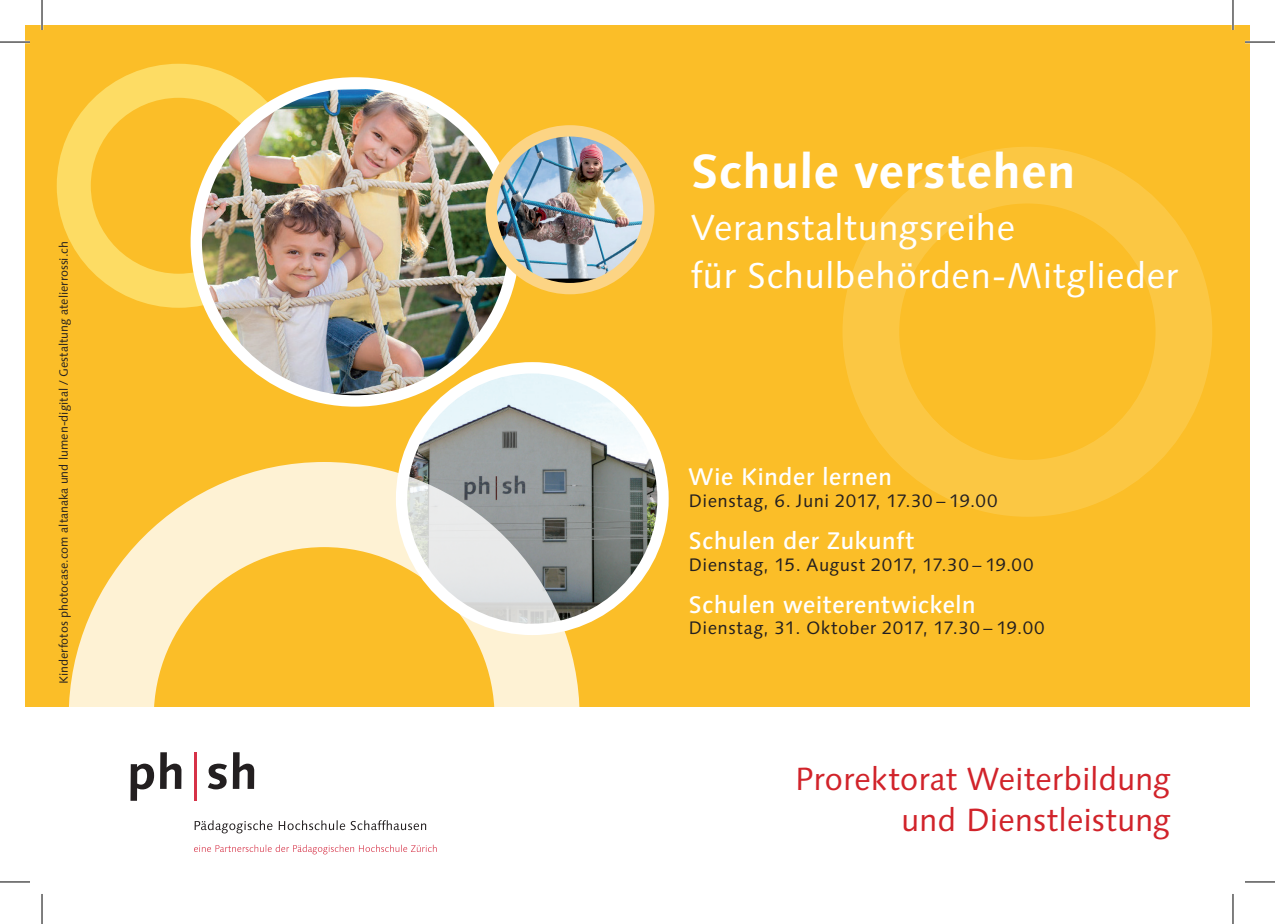
<style>
.page{position:relative;width:1275px;height:924px;background:#fff}
.page>*{position:absolute;margin:0;border:0;box-sizing:border-box;transform-origin:0 0}
.t1{font:700 48px "Linotype Syntax";color:#fff}
.t2{font:36px "Linotype Syntax";letter-spacing:.005em;color:#fff}
.t3{font:32px/41px "Linotype Syntax";letter-spacing:-.005em;color:#d1232a;text-align:right}
.t4{font:500 24px "Linotype Syntax";letter-spacing:.005em;color:#fff}
.t5{font:18px "Linotype Syntax";letter-spacing:.025em;color:#231f20}
.t6{font:12px "Linotype Syntax Os F";color:#231f20}
</style>
<div class="page">
<div style="left:25px;top:25px;width:1225px;height:680px;background:#fbbe28"></div>
<img style="left:401px;top:367px;width:262px;height:262px;border-radius:131px">
<div style="left:396px;top:362px;width:272px;height:272px;border:11px solid #fff;border-radius:50%"></div>
<div style="left:842px;top:147px;width:370px;height:369px;border:57px solid #fdefd2;border-radius:50%"></div>
<div style="left:57px;top:64px;width:244px;height:243px;border:34px solid #fff;border-radius:50%"></div>
<svg style="left:69px;top:462px;width:510px;height:393px"></svg>
<img style="left:196px;top:83px;width:315px;height:318px">
<div style="left:191px;top:77px;width:329px;height:329px;border:11px solid #fff;border-radius:50%"></div>
<svg style="left:130px;top:763px;width:24px;height:37px"></svg>
<svg style="left:160px;top:752px;width:21px;height:36px"></svg>
<hr style="left:194px;top:752px;width:3px;height:48px;background:#d63247">
<svg style="left:208px;top:763px;width:19px;height:26px"></svg>
<svg style="left:233px;top:752px;width:21px;height:36px"></svg>
<svg style="left:195px;top:819px;width:77px;height:14px"></svg>
<svg style="left:279px;top:819px;width:147px;height:10px"></svg>
<svg style="left:194px;top:844px;width:243px;height:10px"></svg>
<img style="left:491px;top:131px;width:158px;height:157px;border-radius:79px">
<div style="left:485px;top:125px;width:169px;height:169px;border:11px solid #fcd484;border-radius:50%"></div>
<hr style="left:0;top:41px;width:30px;height:2px;background:#fff">
<hr style="left:1245px;top:41px;width:30px;height:2px;background:#fff">
<hr style="left:41px;top:0;width:2px;height:30px;background:#fff">
<hr style="left:1231px;top:0;width:3px;height:30px;background:#fff">
<hr style="left:0;top:42px;width:30px;height:1px;background:#000">
<hr style="left:1245px;top:42px;width:30px;height:1px;background:#000">
<hr style="left:0;top:881px;width:30px;height:1px;background:#000">
<hr style="left:1245px;top:881px;width:30px;height:1px;background:#000">
<hr style="left:42px;top:0;width:1px;height:30px;background:#000">
<hr style="left:42px;top:893px;width:1px;height:30px;background:#000">
<hr style="left:1232px;top:0;width:1px;height:30px;background:#000">
<hr style="left:1232px;top:893px;width:1px;height:30px;background:#000">
<p class="t6" style="left:57px;top:683px;width:444px;rotate:-90deg">Kinderfotos photocase.com altanaka und lumen-digital / Gestaltung atelierrossi.ch</p>
<h1 class="t1" style="left:691px;top:141px;width:386px">Schule verstehen</h1>
<h2 class="t2" style="left:691px;top:206px;width:326px">Veranstaltungsreihe</h2>
<h2 class="t2" style="left:691px;top:254px;width:489px">für Schulbehörden-Mitglieder</h2>
<h3 class="t4" style="left:688px;top:462px;width:205px">Wie Kinder lernen</h3>
<p class="t5" style="left:688px;top:490px;width:311px">Dienstag, 6. Juni 2017, 17.30 – 19.00</p>
<h3 class="t4" style="left:688px;top:526px;width:227px">Schulen der Zukunft</h3>
<p class="t5" style="left:688px;top:553px;width:347px">Dienstag, 15. August 2017, 17.30 – 19.00</p>
<h3 class="t4" style="left:688px;top:589px;width:289px">Schulen weiterentwickeln</h3>
<p class="t5" style="left:688px;top:617px;width:358px">Dienstag, 31. Oktober 2017, 17.30 – 19.00</p>
<h3 class="t3" style="left:795px;top:758px;width:377px">Prorektorat Weiterbildung und Dienstleistung</h3>
</div>
